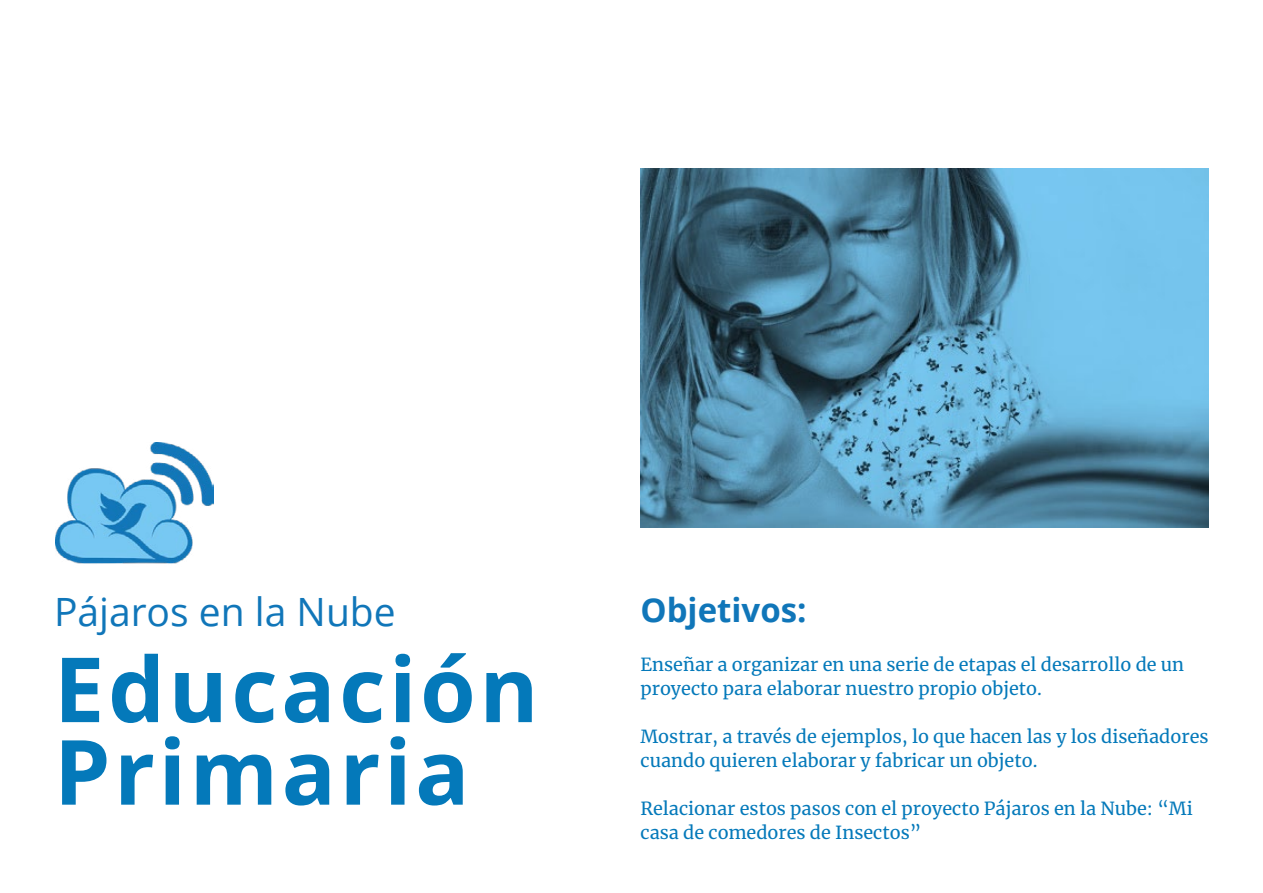
<style>
.page{position:relative;width:1263px;height:893px;background:#fff}
.page>*{position:absolute;margin:0;border:0;box-sizing:border-box;transform-origin:0 0}
.t1{font:700 90px/82.5px "Open Sans";letter-spacing:.04em;color:#0479ba}
.t2{font:39px "Open Sans";color:#1076b9}
.t3{font:700 33px "Open Sans";color:#1076b9}
.t4{font:18px/24px "Merriweather";color:#0479ba}
</style>
<div class="page">
<img style="left:55px;top:443px;width:158px;height:121px">
<img style="left:640px;top:168px;width:569px;height:359px">
<h2 class="t2" style="left:54px;top:585px;width:343px">Pájaros en la Nube</h2>
<h3 class="t3" style="left:640px;top:586px;width:168px">Objetivos:</h3>
<p class="t4" style="left:640px;top:652px;width:545px">Enseñar a organizar en una serie de etapas el desarrollo de un proyecto para elaborar nuestro propio objeto.</p>
<p class="t4" style="left:640px;top:724px;width:569px">Mostrar, a través de ejemplos, lo que hacen las y los diseñadores cuando quieren elaborar y fabricar un objeto.</p>
<p class="t4" style="left:640px;top:796px;width:554px">Relacionar estos pasos con el proyecto Pájaros en la Nube: “Mi casa de comedores de Insectos”</p>
<h1 class="t1" style="left:54px;top:646px;width:486px">Educación<br>Primaria</h1>
</div>
